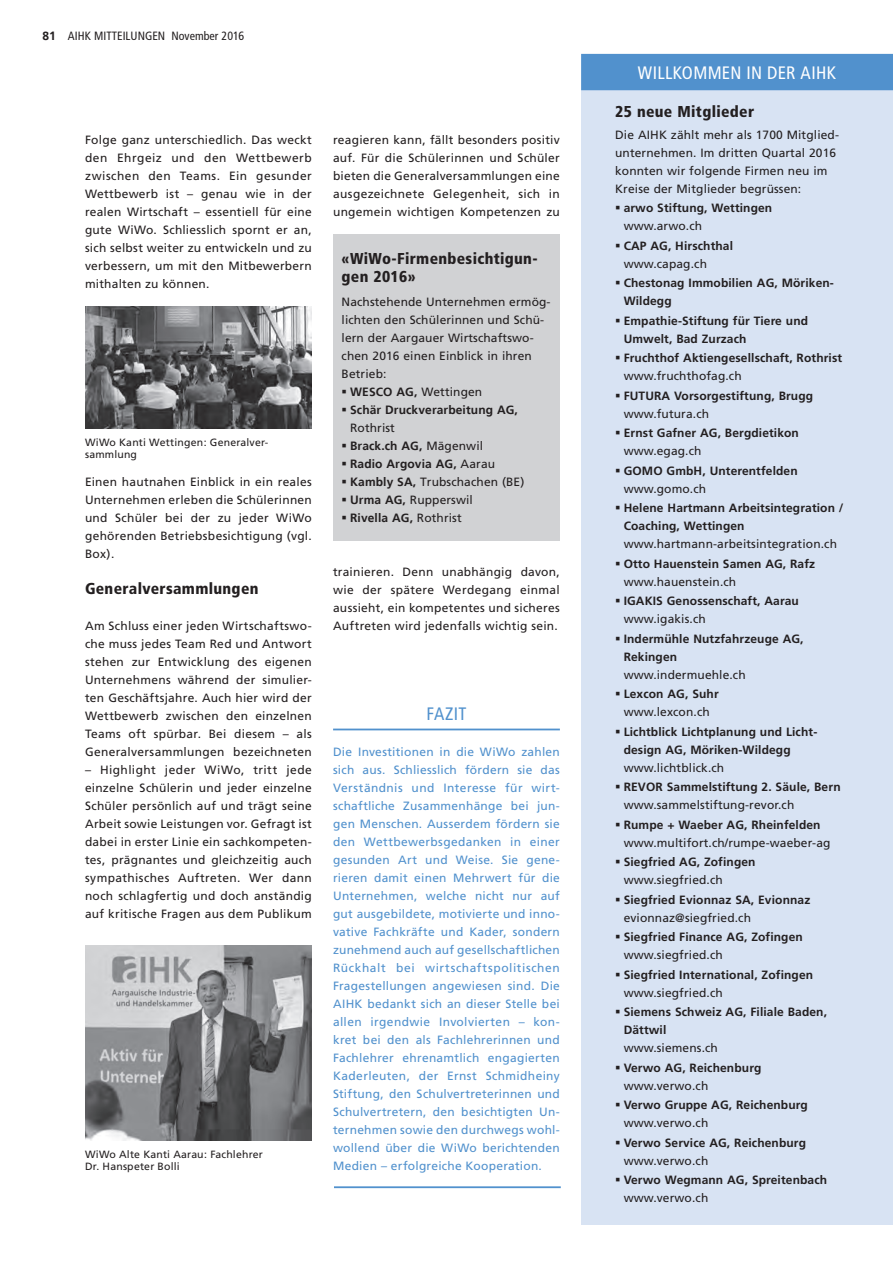
<style>
.page{position:relative;width:893px;height:1263px;background:#fff}
.page>*{position:absolute;margin:0;border:0;box-sizing:border-box;transform-origin:0 0}
.haupttitel_blau{font:condensed 18px "Frutiger";letter-spacing:.02em;color:#fff}
.fazit_titel{font:condensed 18px "Frutiger";letter-spacing:.015em;color:#5191cd}
.zwischentitel_grau{font:900 condensed 15.75px/18px "Frutiger";letter-spacing:.02em;color:#231f20}
.zwischentitel{font:900 condensed 15.75px "Frutiger";letter-spacing:.02em;color:#231f20}
.zwischentitel_blau{font:900 condensed 15.75px "Frutiger";letter-spacing:.02em;color:#231f20}
.fliesstext{font:12px/18px "Frutiger";letter-spacing:.02em;color:#231f20;text-align:justify}
.t1{font:700 12px/18px "Frutiger";letter-spacing:.01em;color:#231f20}
.fazit{font:12px/18px "Frutiger";letter-spacing:.02em;color:#5191cd;text-align:justify}
.text_grau_abstand{font:12px/18px "Frutiger";letter-spacing:.01em;color:#231f20}
.text_blau_abstand{font:12px/18px "Frutiger";letter-spacing:.01em;color:#231f20}
.t2{font:300 12px/18px "Frutiger LT45";letter-spacing:.01em;color:#231f20}
.t3{font:12px "Frutiger LT";letter-spacing:.01em;color:#231f20}
.t4{font:condensed 12px "Frutiger";color:#231f20}
.legende{font:10.5px/12.6px "Frutiger";letter-spacing:.015em;color:#231f20}
.s1{font-family:"Frutiger LT45";font-weight:300;font-stretch:normal}
.s2{font-family:"Frutiger LT45";font-weight:300}
.s3{font-family:"Frutiger LT";font-weight:400}
.s4{font-weight:400}
.s5{font-weight:700}
</style>
<div class="page">
<div style="left:581px;top:54px;width:312px;height:1170px;background:#d8e3f3"></div>
<div style="left:581px;top:54px;width:312px;height:36px;background:#5191cd"></div>
<hr style="left:333px;top:729px;width:227px;height:1px;background:#5191cd">
<hr style="left:334px;top:1186px;width:227px;height:2px;background:#5191cd">
<div style="left:333px;top:234px;width:227px;height:306px;background:#d1d2d4"></div>
<img style="left:85px;top:946px;width:227px;height:194px">
<img style="left:85px;top:306px;width:227px;height:123px">
<p class="t4" style="left:43px;top:29px;width:203px"><span class="s1">81</span> AIHK MITTEILUNGEN November 2016</p>
<p class="fliesstext" style="left:85px;top:131px;width:228px">Folge ganz unterschiedlich. Das weckt den Ehrgeiz und den Wettbewerb zwischen den Teams. Ein gesunder Wettbewerb ist – genau wie in der realen Wirtschaft – essentiell für eine gute WiWo. Schliesslich spornt er an, sich selbst weiter zu entwickeln und zu verbessern, um mit den Mitbewerbern mithalten zu können.</p>
<p class="legende" style="left:85px;top:435px;width:185px">WiWo Kanti Wettingen: Generalver-</p>
<p class="legende" style="left:85px;top:448px;width:54px">sammlung</p>
<p class="fliesstext" style="left:85px;top:473px;width:228px">Einen hautnahen Einblick in ein reales Unternehmen erleben die Schülerinnen und Schüler bei der zu jeder WiWo gehörenden Betriebsbesichtigung (vgl.<br>Box).</p>
<p class="zwischentitel" style="left:85px;top:579px;width:175px">Generalversammlungen</p>
<p class="fliesstext" style="left:85px;top:617px;width:228px">Am Schluss einer jeden Wirtschaftswo&shy;che muss jedes Team Red und Antwort stehen zur Entwicklung des eigenen Unternehmens während der simulier&shy;ten Geschäftsjahre. Auch hier wird der Wettbewerb zwischen den einzelnen Teams oft spürbar. Bei diesem – als Generalversammlungen bezeichneten</p>
<p class="fliesstext" style="left:85px;top:761px;width:228px">– Highlight jeder WiWo, tritt jede einzelne Schülerin und jeder einzelne Schüler persönlich auf und trägt seine Arbeit sowie Leistungen vor. Gefragt ist dabei in erster Linie ein sachkompeten&shy;tes, prägnantes und gleichzeitig auch sympathisches Auftreten. Wer dann noch schlagfertig und doch anständig auf kritische Fragen aus dem Publikum</p>
<p class="legende" style="left:85px;top:1147px;width:180px">WiWo Alte Kanti Aarau: Fachlehrer<br>Dr. Hanspeter Bolli</p>
<p class="fliesstext" style="left:333px;top:131px;width:228px">reagieren kann, fällt besonders positiv auf. Für die Schülerinnen und Schüler bieten die Generalversammlungen eine ausgezeichnete Gelegenheit, sich in ungemein wichtigen Kompetenzen zu</p>
<p class="zwischentitel_grau" style="left:342px;top:249px;width:198px">«WiWo-Firmenbesichtigun&shy;gen 2016»</p>
<p class="text_grau_abstand" style="left:342px;top:293px;width:210px">Nachstehende Unternehmen ermög&shy;lichten den Schülerinnen und Schü&shy;lern der Aargauer Wirtschaftswo&shy;chen 2016 einen Einblick in ihren<br>Betrieb:</p>
<p class="t3" style="left:350px;top:385px;width:134px"><span class="s2">WESCO AG,</span> Wettingen</p>
<p class="t2" style="left:350px;top:401px;width:169px">Schär Druckverarbeitung AG,<br><span class="s3">Rothrist</span></p>
<p class="t2" style="left:350px;top:437px;width:135px">Brack.ch AG, <span class="s3">Mägenwil</span></p>
<p class="t2" style="left:350px;top:455px;width:147px">Radio Argovia AG, <span class="s3">Aarau</span></p>
<p class="t3" style="left:350px;top:475px;width:176px"><span class="s2">Kambly SA,</span> Trubschachen (BE)</p>
<p class="t3" style="left:350px;top:493px;width:124px"><span class="s2">Urma AG,</span> Rupperswil</p>
<p class="t2" style="left:350px;top:509px;width:113px">Rivella AG, <span class="s3">Rothrist</span></p>
<p class="fliesstext" style="left:333px;top:563px;width:228px">trainieren. Denn unabhängig davon, wie der spätere Werdegang einmal aussieht, ein kompetentes und sicheres Auftreten wird jedenfalls wichtig sein.</p>
<p class="fazit_titel" style="left:427px;top:703px;width:41px">FAZIT</p>
<p class="fazit" style="left:333px;top:743px;width:228px">Die Investitionen in die WiWo zahlen sich aus. Schliesslich fördern sie das Verständnis und Interesse für wirt&shy;schaftliche Zusammenhänge bei jun&shy;gen Menschen. Ausserdem fördern sie den Wettbewerbsgedanken in einer gesunden Art und Weise. Sie gene&shy;rieren damit einen Mehrwert für die Unternehmen, welche nicht nur auf gut ausgebildete, motivierte und inno&shy;vative Fachkräfte und Kader, sondern zunehmend auch auf gesellschaftlichen Rückhalt bei wirtschaftspolitischen Fragestellungen angewiesen sind. Die AIHK bedankt sich an dieser Stelle bei allen irgendwie Involvierten – kon&shy;kret bei den als Fachlehrerinnen und Fachlehrer ehrenamtlich engagierten Kaderleuten, der Ernst Schmidheiny Stiftung, den Schulvertreterinnen und Schulvertretern, den besichtigten Un&shy;ternehmen sowie den durchwegs wohl&shy;wollend über die WiWo berichtenden Medien – erfolgreiche Kooperation.</p>
<p class="haupttitel_blau" style="left:638px;top:62px;width:200px">WILLKOMMEN IN DER AIHK</p>
<p class="zwischentitel_blau" style="left:615px;top:102px;width:140px">25 neue Mitglieder</p>
<p class="text_blau_abstand" style="left:615px;top:126px;width:224px">Die AIHK zählt mehr als 1700 Mitglied&shy;unternehmen. Im dritten Quartal 2016 konnten wir folgende Firmen neu im Kreise der Mitglieder begrüssen:</p>
<p class="t1" style="left:624px;top:199px;width:150px">arwo Stiftung, Wettingen <span class="s4">www.arwo.ch</span></p>
<p class="t1" style="left:624px;top:236px;width:111px">CAP AG, Hirschthal <span class="s4">www.capag.ch</span></p>
<p class="t1" style="left:624px;top:274px;width:212px">Chestonag Immobilien AG, Möriken-<br>Wildegg</p>
<p class="t1" style="left:624px;top:311px;width:186px">Empathie-Stiftung für Tiere und<br>Umwelt, Bad Zurzach</p>
<p class="t1" style="left:624px;top:349px;width:220px">Fruchthof Aktiengesellschaft, Rothrist <span class="s4">www.fruchthofag.ch</span></p>
<p class="t1" style="left:624px;top:386px;width:191px">FUTURA Vorsorgestiftung, Brugg <span class="s4">www.futura.ch</span></p>
<p class="t1" style="left:624px;top:424px;width:177px">Ernst Gafner AG, Bergdietikon <span class="s4">www.egag.ch</span></p>
<p class="t1" style="left:624px;top:461px;width:176px">GOMO GmbH, Unterentfelden <span class="s4">www.gomo.ch</span></p>
<p class="t1" style="left:624px;top:499px;width:221px">Helene Hartmann Arbeitsintegration /<br>Coaching, Wettingen <span class="s4">www.hartmann-arbeitsintegration.ch</span></p>
<p class="t1" style="left:624px;top:554px;width:193px">Otto Hauenstein Samen AG, Rafz <span class="s4">www.hauenstein.ch</span></p>
<p class="t1" style="left:624px;top:592px;width:177px">IGAKIS Genossenschaft, Aarau <span class="s4">www.igakis.ch</span></p>
<p class="t1" style="left:624px;top:629px;width:181px">Indermühle Nutzfahrzeuge AG,<br>Rekingen<br><span class="s4">www.indermuehle.ch</span></p>
<p class="t1" style="left:624px;top:685px;width:97px">Lexcon AG, Suhr <span class="s4">www.lexcon.ch</span></p>
<p class="t1" style="left:624px;top:722px;width:194px">Lichtblick Lichtplanung und Licht&shy;design AG, Möriken-Wildegg <span class="s4">www.lichtblick.ch</span></p>
<p class="t1" style="left:624px;top:778px;width:219px">REVOR Sammelstiftung 2. Säule, Bern <span class="s4">www.sammelstiftung-revor.ch</span></p>
<p class="fliesstext" style="left:624px;top:815px;width:208px"><span class="s5">Rumpe + Waeber AG, Rheinfelden </span>www.multifort.ch/rumpe-waeber-ag</p>
<p class="t1" style="left:624px;top:853px;width:133px">Siegfried AG, Zofingen <span class="s4">www.siegfried.ch</span></p>
<p class="t1" style="left:624px;top:890px;width:188px">Siegfried Evionnaz SA, Evionnaz <span class="s4">evionnaz@siegfried.ch</span></p>
<p class="t1" style="left:624px;top:928px;width:181px">Siegfried Finance AG, Zofingen <span class="s4">www.siegfried.ch</span></p>
<p class="t1" style="left:624px;top:965px;width:191px">Siegfried International, Zofingen <span class="s4">www.siegfried.ch</span></p>
<p class="t1" style="left:624px;top:1003px;width:205px">Siemens Schweiz AG, Filiale Baden,<br>Dättwil<br><span class="s4">www.siemens.ch</span></p>
<p class="t1" style="left:624px;top:1058px;width:139px">Verwo AG, Reichenburg <span class="s4">www.verwo.ch</span></p>
<p class="t1" style="left:624px;top:1096px;width:186px">Verwo Gruppe AG, Reichenburg <span class="s4">www.verwo.ch</span></p>
<p class="t1" style="left:624px;top:1133px;width:184px">Verwo Service AG, Reichenburg <span class="s4">www.verwo.ch</span></p>
<p class="t1" style="left:624px;top:1171px;width:205px">Verwo Wegmann AG, Spreitenbach <span class="s4">www.verwo.ch</span></p>
</div>
